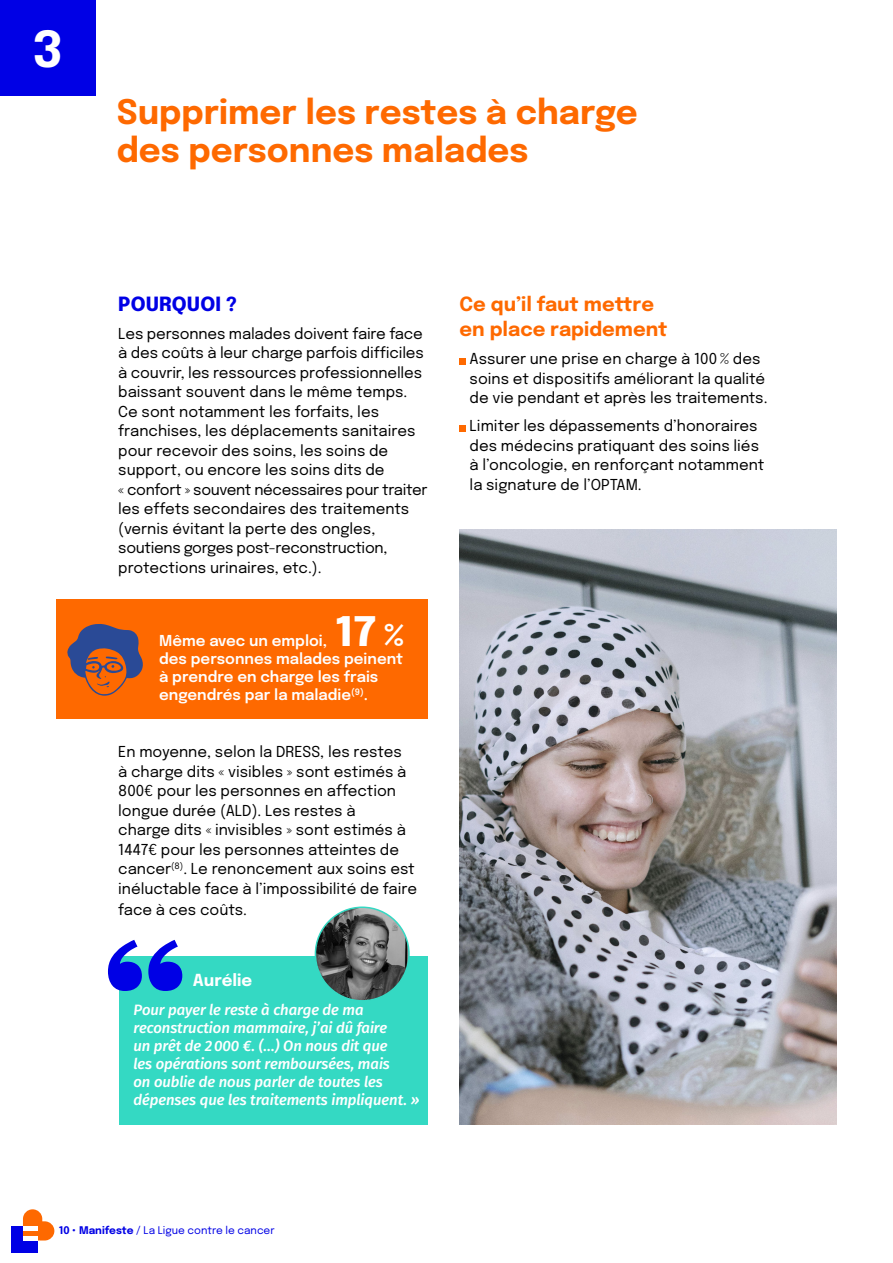
<style>
.page{position:relative;width:893px;height:1263px;background:#fff}
.page>*{position:absolute;margin:0;border:0;box-sizing:border-box;transform-origin:0 0}
.t1{font:700 49.5px "Epilogue";color:#fff}
.t2{font:800 40.5px "Epilogue";color:#fff}
.t3{font:700 33.75px/37.5px "Epilogue";color:#fe6900}
.t4{font:700 19.5px/25.5px "Epilogue";color:#fe6900}
.t5{font:800 19.5px "Epilogue";letter-spacing:.005em;color:#0000e5}
.t6{font:700 16.5px "Epilogue";color:#fff}
.t7{font:15px/19.5px "Epilogue";color:#000}
.t8{font:italic 15px/18px "Fira Sans OT Medium";letter-spacing:-.01em;color:#fff}
.t9{font:600 15px/18px "Epilogue";color:#fff}
.t10{font:10.5px "Epilogue";color:#0000e5}
.s1{font-size:30px}
.s2{font-weight:700}
</style>
<div class="page">
<div style="left:11px;top:1226px;width:26px;height:26px;background:#0000e5"></div>
<svg style="left:23px;top:1209px;width:31px;height:31px"></svg>
<hr style="left:23px;top:1226px;width:14px;height:4px;background:#fff">
<hr style="left:23px;top:1236px;width:14px;height:4px;background:#fff">
<div style="left:459px;top:358px;width:7px;height:6px;background:#fe6900"></div>
<div style="left:459px;top:425px;width:7px;height:6px;background:#fe6900"></div>
<div style="left:0;top:0;width:96px;height:96px;background:#0000e5"></div>
<hr style="left:892px;top:0;width:1px;height:96px;background:#0000e5">
<div style="left:119px;top:956px;width:309px;height:169px;background:#34d9c3"></div>
<svg style="left:108px;top:940px;width:74px;height:51px"></svg>
<div style="left:56px;top:599px;width:372px;height:120px;background:#fe6900"></div>
<svg style="left:67px;top:624px;width:76px;height:72px"></svg>
<img style="left:459px;top:529px;width:377px;height:596px">
<img style="left:315px;top:907px;width:94px;height:94px;border-radius:47px">
<div style="left:315px;top:906px;width:95px;height:95px;border:2px solid #34d9c3;border-radius:50%"></div>
<h1 class="t1" style="left:32px;top:12px;width:32px">3</h1>
<h3 class="t3" style="left:117px;top:91px;width:523px">Supprimer les restes à charge des personnes malades</h3>
<h3 class="t5" style="left:118px;top:289px;width:120px">POURQUOI ?</h3>
<p class="t7" style="left:118px;top:323px;width:311px">Les personnes malades doivent faire face à des coûts à leur charge parfois difficiles à couvrir, les ressources professionnelles baissant souvent dans le même temps.<br>Ce sont notamment les forfaits, les franchises, les déplacements sanitaires pour recevoir des soins, les soins de support, ou encore les soins dits de<br>« confort » souvent nécessaires pour traiter les effets secondaires des traitements (vernis évitant la perte des ongles, soutiens gorges post-reconstruction, protections urinaires, etc.).</p>
<h2 class="t2" style="left:335px;top:600px;width:71px">17 <span class="s1">%</span></h2>
<p class="t9" style="left:159px;top:648px;width:245px">des personnes malades peinent à prendre en charge les frais engendrés par la maladie<sup>(9)</sup>.</p>
<p class="t9" style="left:159px;top:630px;width:170px">Même avec un emploi,</p>
<p class="t7" style="left:118px;top:741px;width:300px">En moyenne, selon la DRESS, les restes<br>à charge dits « visibles » sont estimés à 800€ pour les personnes en affection longue durée (ALD). Les restes à<br>charge dits « invisibles » sont estimés à 1447€ pour les personnes atteintes de cancer<sup>(8)</sup>. Le renoncement aux soins est inéluctable face à l’impossibilité de faire</p>
<p class="t7" style="left:118px;top:898px;width:130px">face à ces coûts.</p>
<p class="t6" style="left:193px;top:967px;width:61px">Aurélie</p>
<p class="t8" style="left:133px;top:1001px;width:288px">Pour payer le reste à charge de ma reconstruction mammaire, j’ai dû faire<br>un prêt de 2000 €. (…) On nous dit que<br>les opérations sont remboursées, mais<br>on oublie de nous parler de toutes les dépenses que les traitements impliquent. »</p>
<h3 class="t4" style="left:459px;top:290px;width:209px">Ce qu’il faut mettre en place rapidement</h3>
<p class="t7" style="left:470px;top:348px;width:299px">Assurer une prise en charge à 100 % des soins et dispositifs améliorant la qualité de vie pendant et après les traitements.</p>
<p class="t7" style="left:470px;top:415px;width:296px">Limiter les dépassements d’honoraires des médecins pratiquant des soins liés à l’oncologie, en renforçant notamment la signature de l’OPTAM.</p>
<p class="t10" style="left:59px;top:1223px;width:217px"><span class="s2">10 • Manifeste</span> / La Ligue contre le cancer</p>
</div>
